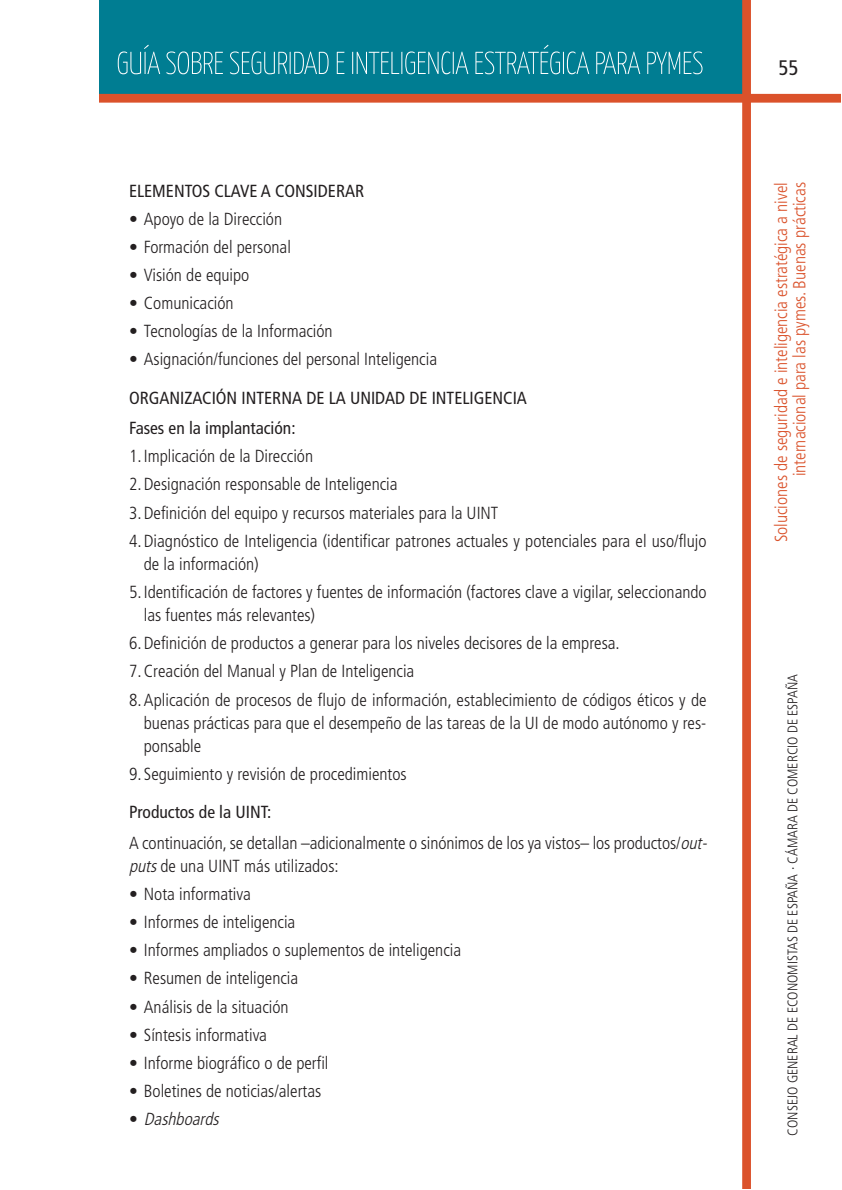
<style>
.page{position:relative;width:842px;height:1190px;background:#fff}
.page>*{position:absolute;margin:0;border:0;box-sizing:border-box;transform-origin:0 0}
.t1{font:condensed 21px "Frutiger";color:#231f20}
.t2{font:300 condensed 17.5px/23.1px "Frutiger";color:#231f20}
.t3{font:300 condensed 17.5px/18.4px "Frutiger";color:#da522b;text-align:right}
.t4{font:condensed 17.5px/30.6px "Frutiger";color:#231f20}
.t5{font:italic 300 condensed 17.5px "Frutiger";color:#231f20}
.t6{font:300 condensed 14px "Frutiger";color:#231f20}
.s1{font-weight:400}
.s2{font-style:italic}
.s3{font-style:normal}
</style>
<div class="page">
<div style="left:99px;top:0;width:646px;height:95px;background:#007d92"></div>
<div style="left:742px;top:0;width:9px;height:1188px;background:#db522b"></div>
<div style="left:99px;top:94px;width:741px;height:9px;background:#db522b"></div>
<svg style="left:118px;top:45px;width:42px;height:29px"></svg>
<svg style="left:166px;top:51px;width:57px;height:23px"></svg>
<svg style="left:230px;top:51px;width:98px;height:23px"></svg>
<svg style="left:337px;top:52px;width:7px;height:22px"></svg>
<svg style="left:352px;top:51px;width:116px;height:23px"></svg>
<svg style="left:475px;top:45px;width:114px;height:29px"></svg>
<svg style="left:596px;top:52px;width:44px;height:22px"></svg>
<svg style="left:647px;top:51px;width:55px;height:23px"></svg>
<p class="t4" style="left:129px;top:177px;width:237px">ELEMENTOS CLAVE A CONSIDERAR</p>
<p class="t2" style="left:129px;top:209px;width:155px">• Apoyo de la Dirección</p>
<p class="t2" style="left:129px;top:237px;width:163px">• Formación del personal</p>
<p class="t2" style="left:129px;top:265px;width:122px">• Visión de equipo</p>
<p class="t2" style="left:129px;top:293px;width:106px">• Comunicación</p>
<p class="t2" style="left:129px;top:321px;width:205px">• Tecnologías de la Información</p>
<p class="t2" style="left:129px;top:349px;width:310px">• Asignación/funciones del personal Inteligencia</p>
<p class="t4" style="left:129px;top:384px;width:399px">ORGANIZACIÓN INTERNA DE LA UNIDAD DE INTELIGENCIA<br>Fases en la implantación:</p>
<p class="t2" style="left:129px;top:446px;width:186px">1. Implicación de la Dirección</p>
<p class="t2" style="left:129px;top:474px;width:270px">2. Designación responsable de Inteligencia</p>
<p class="t2" style="left:129px;top:502px;width:371px">3. Definición del equipo y recursos materiales para la UINT</p>
<p class="t2" style="left:144px;top:530px;width:564px;text-indent:-15px">4. Diagnóstico de Inteligencia (identificar patrones actuales y potenciales para el uso/flujo de la información)</p>
<p class="t2" style="left:144px;top:582px;width:564px;text-indent:-15px">5. Identificación de factores y fuentes de información (factores clave a vigilar, seleccionando las fuentes más relevantes)</p>
<p class="t2" style="left:129px;top:633px;width:492px">6. Definición de productos a generar para los niveles decisores de la empresa.</p>
<p class="t2" style="left:129px;top:661px;width:287px">7. Creación del Manual y Plan de Inteligencia</p>
<p class="t2" style="left:144px;top:689px;width:564px;text-align:justify;text-indent:-15px">8. Aplicación de procesos de flujo de información, establecimiento de códigos éticos y de buenas prácticas para que el desempeño de las tareas de la UI de modo autónomo y res&shy;ponsable</p>
<p class="t2" style="left:129px;top:764px;width:279px">9. Seguimiento y revisión de procedimientos</p>
<p class="t2" style="left:129px;top:798px;width:583px;line-height:30.6px"><span class="s1">Productos de la UINT:<br></span>A continuación, se detallan –adicionalmente o sinónimos de los ya vistos– los productos/<span class="s2">out-</span></p>
<p class="t2" style="left:129px;top:856px;width:211px"><span class="s2">puts</span>de una UINT más utilizados:</p>
<p class="t2" style="left:129px;top:884px;width:123px">• Nota informativa</p>
<p class="t2" style="left:129px;top:912px;width:168px">• Informes de inteligencia</p>
<p class="t2" style="left:129px;top:940px;width:334px">• Informes ampliados o suplementos de inteligencia</p>
<p class="t2" style="left:129px;top:968px;width:171px">• Resumen de inteligencia</p>
<p class="t2" style="left:129px;top:996px;width:161px">• Análisis de la situación</p>
<p class="t2" style="left:129px;top:1024px;width:139px">• Síntesis informativa</p>
<p class="t2" style="left:129px;top:1053px;width:201px">• Informe biográfico o de perfil</p>
<p class="t2" style="left:129px;top:1081px;width:194px">• Boletines de noticias/alertas</p>
<p class="t5" style="left:129px;top:1112px;width:95px"><span class="s3">•</span> Dashboards</p>
<p class="t1" style="left:778px;top:59px;width:22px">55</p>
<p class="t3" style="left:773px;top:542px;width:362px;rotate:-90deg">Soluciones de seguridad e inteligencia estratégica a nivel internacional para las pymes. Buenas prácticas</p>
<p class="t6" style="left:787px;top:1136px;width:463px;rotate:-90deg">CONSEJO GENERAL DE ECONOMISTAS DE ESPAÑA · CÁMARA DE COMERCIO DE ESPAÑA</p>
</div>
